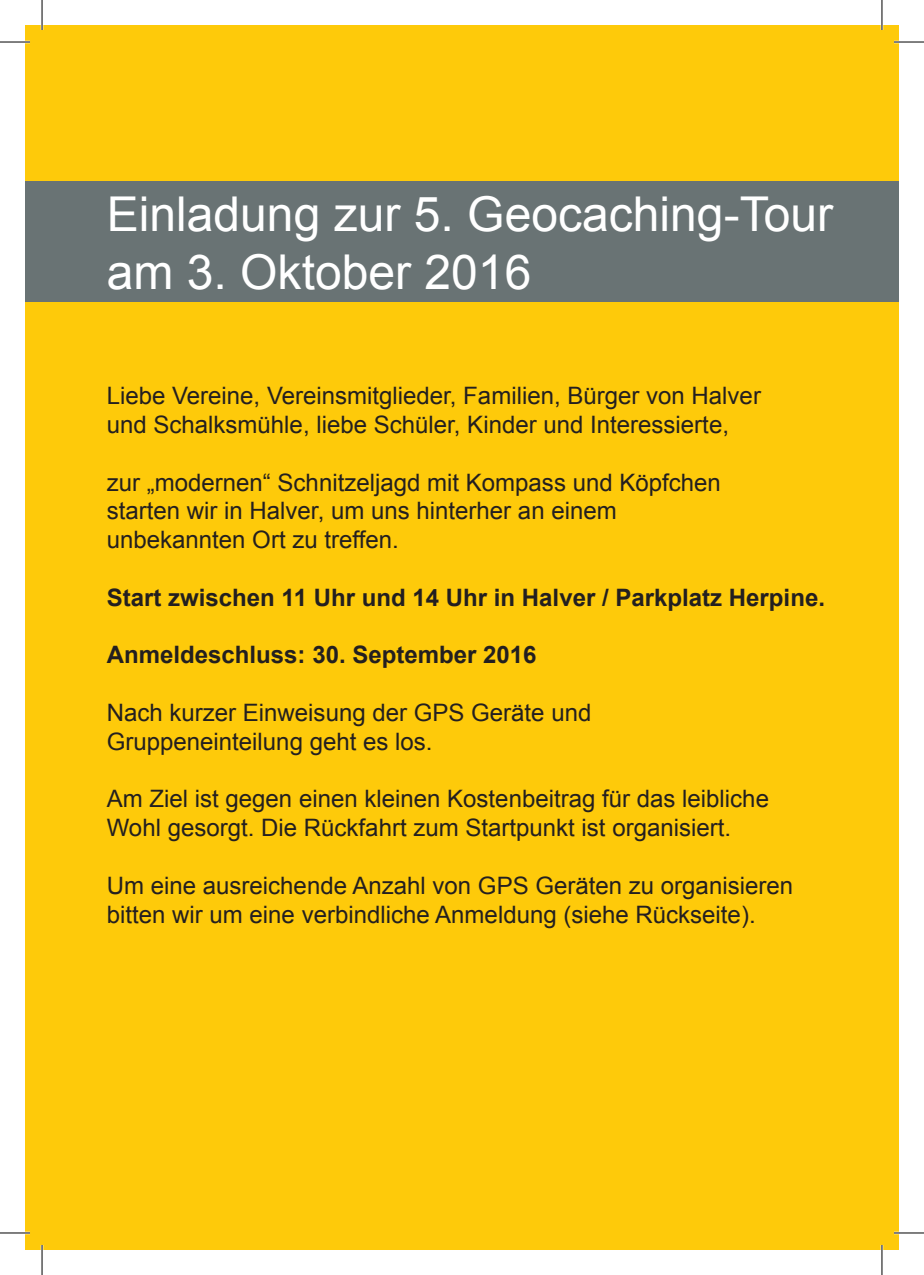
<style>
.page{position:relative;width:924px;height:1275px;background:#fff}
.page>*{position:absolute;margin:0;border:0;box-sizing:border-box;transform-origin:0 0}
.t1{font:48px/57.6px "Arial";color:#fff}
.t2{font:24px/28.8px "Arial";color:#231f20}
.t3{font:700 24px "Arial";color:#231f20}
</style>
<div class="page">
<div style="left:25px;top:25px;width:873px;height:1225px;background:#feca0a"></div>
<div style="left:25px;top:181px;width:873px;height:121px;background:#697374"></div>
<hr style="left:0;top:41px;width:30px;height:2px;background:#fff">
<hr style="left:893px;top:41px;width:30px;height:2px;background:#fff">
<hr style="left:0;top:1231px;width:30px;height:3px;background:#fff">
<hr style="left:893px;top:1231px;width:30px;height:3px;background:#fff">
<hr style="left:41px;top:0;width:2px;height:30px;background:#fff">
<hr style="left:41px;top:1245px;width:2px;height:30px;background:#fff">
<hr style="left:880px;top:0;width:2px;height:30px;background:#fff">
<hr style="left:880px;top:1245px;width:2px;height:30px;background:#fff">
<hr style="left:0;top:42px;width:30px;height:1px;background:#000">
<hr style="left:893px;top:42px;width:30px;height:1px;background:#000">
<hr style="left:0;top:1232px;width:30px;height:1px;background:#000">
<hr style="left:893px;top:1232px;width:30px;height:1px;background:#000">
<hr style="left:42px;top:0;width:1px;height:30px;background:#000">
<hr style="left:42px;top:1245px;width:1px;height:30px;background:#000">
<hr style="left:881px;top:0;width:1px;height:30px;background:#000">
<hr style="left:881px;top:1245px;width:1px;height:30px;background:#000">
<h1 class="t1" style="left:107px;top:186px;width:727px">Einladung zur 5. Geocaching-Tour am 3. Oktober 2016</h1>
<p class="t2" style="left:107px;top:381px;width:655px">Liebe Vereine, Vereinsmitglieder, Familien, Bürger von Halver und Schalksmühle, liebe Schüler, Kinder und Interessierte,</p>
<p class="t2" style="left:107px;top:468px;width:615px">zur „modernen“ Schnitzeljagd mit Kompass und Köpfchen starten wir in Halver, um uns hinterher an einem unbekannten Ort zu treffen.</p>
<p class="t3" style="left:107px;top:581px;width:719px">Start zwischen 11 Uhr und 14 Uhr in Halver / Parkplatz Herpine.</p>
<p class="t3" style="left:107px;top:639px;width:431px">Anmeldeschluss: 30. September 2016</p>
<p class="t2" style="left:107px;top:698px;width:486px">Nach kurzer Einweisung der GPS Geräte und<br>Gruppeneinteilung geht es los.</p>
<p class="t2" style="left:107px;top:785px;width:663px">Am Ziel ist gegen einen kleinen Kostenbeitrag für das leibliche<br>Wohl gesorgt. Die Rückfahrt zum Startpunkt ist organisiert.</p>
<p class="t2" style="left:107px;top:871px;width:687px">Um eine ausreichende Anzahl von GPS Geräten zu organisieren bitten wir um eine verbindliche Anmeldung (siehe Rückseite).</p>
</div>
